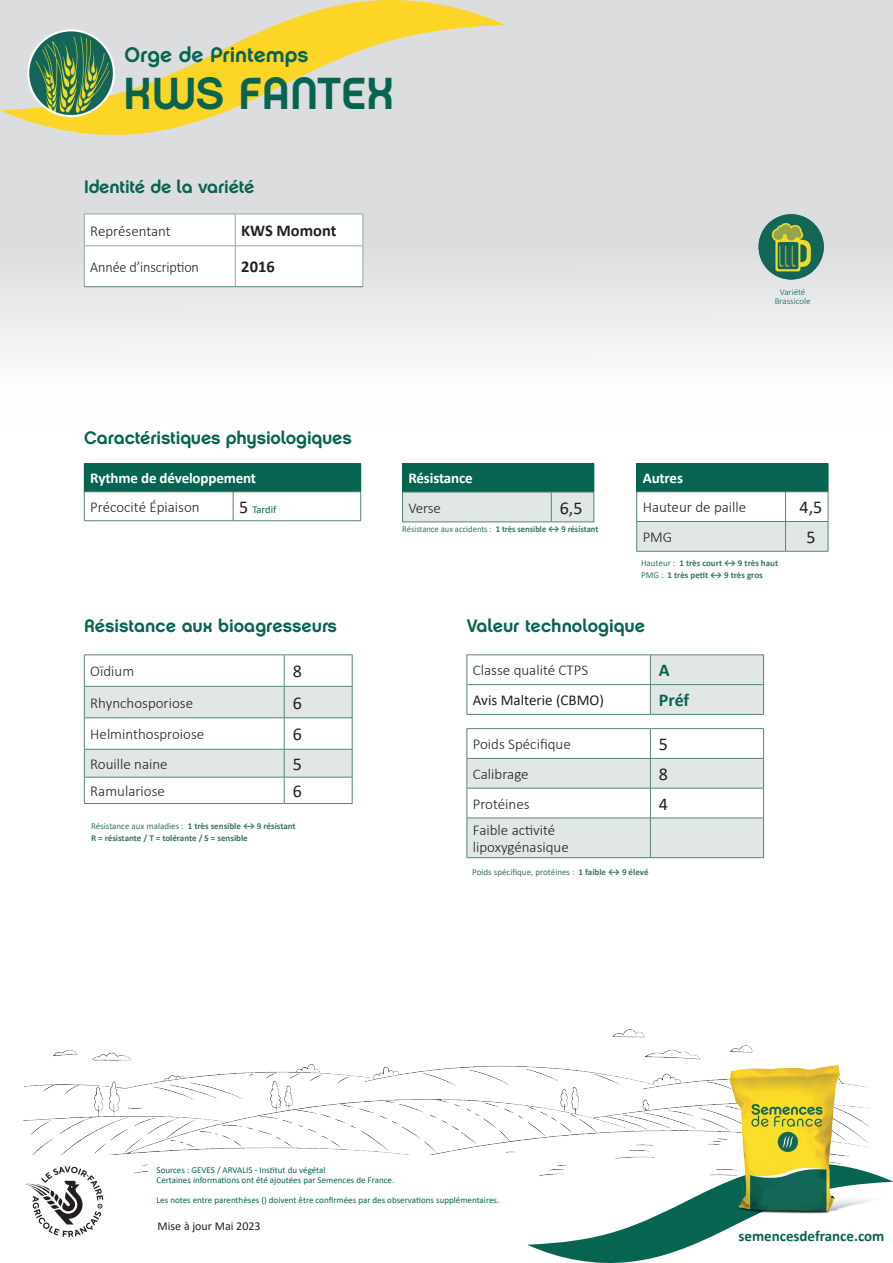
<style>
.page{position:relative;width:893px;height:1263px;background:#fff}
.page>*{position:absolute;margin:0;border:0;box-sizing:border-box;transform-origin:0 0}
.t1{font:45px "Chalet SF New York Nineteen Seventy";color:#076451}
.t2{font:21px "Chalet SF New York Nineteen Seventy";color:#076451}
.t3{font:18px "Chalet SF New York Nineteen Seventy";letter-spacing:-.01em;color:#076451}
.t4{font:18px "Calibri";color:#231f20}
.t5{font:700 18px "Calibri";color:#076451}
.t6{font:700 16.5px "Calibri";color:#231f20}
.t7{font:300 15px/16.5px "Calibri";color:#231f20}
.t8{font:700 15px "Calibri";letter-spacing:-.01em;color:#fff}
.t9{font:700 15px "Calibri";color:#076451}
.t10{font:15px "Calibri";color:#231f20}
.t11{font:300 15px "Calibri";color:#231f20;scale:.95 1}
.t12{font:12px "Calibri";color:#231f20}
.t13{font:10.5px "Calibri";color:#076451}
.t14{font:9px/10.8px "Calibri";color:#076451}
.t15{font:700 9px/12px "Calibri";color:#367363}
.t16{font:700 9px "Calibri";color:#367363;scale:.95 1}
.t17{font:9px "Calibri";color:#367363}
.t18{font:300 9px/9px "Calibri";color:#076451;text-align:center}
.s1{font-size:18px;color:#231f20}
.s2{font-weight:400}
.s3{font-weight:700}
</style>
<div class="page">
<div style="left:0;top:0;width:893px;height:426px;background:linear-gradient(to bottom,#d2d4d6,#f7f7f7)"></div>
<img style="left:23px;top:1029px;width:653px;height:145px">
<svg style="left:527px;top:1163px;width:172px;height:100px"></svg>
<img style="left:676px;top:1045px;width:217px;height:197px">
<svg style="left:0;top:0;width:505px;height:139px;background:#e6daa6"></svg>
<img style="left:27px;top:29px;width:89px;height:89px;border-radius:45px">
<div style="left:148px;top:1155px;width:370px;height:53px;background:#fff"></div>
<div style="left:21px;top:1155px;width:93px;height:93px;background:#fff"></div>
<svg style="left:25px;top:1166px;width:78px;height:71px"></svg>
<svg style="left:468px;top:656px;width:295px;height:201px"></svg>
<hr style="left:467px;top:684px;width:183px;height:1px;background:#568476">
<hr style="left:650px;top:684px;width:114px;height:1px;background:#568476">
<hr style="left:467px;top:714px;width:183px;height:1px;background:#568476">
<hr style="left:650px;top:714px;width:114px;height:1px;background:#568476">
<hr style="left:467px;top:728px;width:183px;height:1px;background:#568476">
<svg style="left:467px;top:729px;width:1px;height:29px"></svg>
<hr style="left:650px;top:728px;width:114px;height:1px;background:#568476">
<svg style="left:650px;top:729px;width:1px;height:29px"></svg>
<svg style="left:763px;top:729px;width:1px;height:29px"></svg>
<hr style="left:467px;top:758px;width:183px;height:1px;background:#568476">
<hr style="left:467px;top:758px;width:1px;height:30px;background:#568476">
<hr style="left:650px;top:758px;width:114px;height:1px;background:#568476">
<hr style="left:650px;top:758px;width:1px;height:30px;background:#568476">
<hr style="left:763px;top:758px;width:1px;height:30px;background:#568476">
<hr style="left:467px;top:788px;width:183px;height:1px;background:#568476">
<hr style="left:467px;top:788px;width:1px;height:30px;background:#568476">
<hr style="left:650px;top:788px;width:114px;height:1px;background:#568476">
<hr style="left:650px;top:788px;width:1px;height:30px;background:#568476">
<hr style="left:763px;top:788px;width:1px;height:30px;background:#568476">
<hr style="left:467px;top:818px;width:183px;height:1px;background:#568476">
<hr style="left:467px;top:818px;width:1px;height:39px;background:#568476">
<hr style="left:650px;top:818px;width:114px;height:1px;background:#568476">
<hr style="left:650px;top:818px;width:1px;height:39px;background:#568476">
<hr style="left:763px;top:818px;width:1px;height:39px;background:#568476">
<hr style="left:467px;top:857px;width:183px;height:1px;background:#568476">
<hr style="left:650px;top:857px;width:114px;height:1px;background:#568476">
<hr style="left:467px;top:655px;width:183px;height:1px;background:#568476">
<svg style="left:467px;top:655px;width:1px;height:59px"></svg>
<hr style="left:650px;top:655px;width:114px;height:1px;background:#568476">
<svg style="left:650px;top:655px;width:1px;height:59px"></svg>
<svg style="left:763px;top:655px;width:1px;height:59px"></svg>
<hr style="left:402px;top:463px;width:149px;height:1px;background:#076451">
<hr style="left:551px;top:463px;width:43px;height:1px;background:#076451">
<svg style="left:402px;top:464px;width:193px;height:58px;background:#74a59a"></svg>
<hr style="left:402px;top:492px;width:149px;height:1px;background:#568476">
<hr style="left:402px;top:492px;width:1px;height:30px;background:#568476">
<hr style="left:551px;top:492px;width:43px;height:1px;background:#568476">
<hr style="left:551px;top:492px;width:1px;height:30px;background:#568476">
<hr style="left:594px;top:492px;width:1px;height:30px;background:#568476">
<hr style="left:402px;top:522px;width:149px;height:1px;background:#568476">
<hr style="left:551px;top:522px;width:43px;height:1px;background:#568476">
<hr style="left:636px;top:463px;width:149px;height:1px;background:#076451">
<hr style="left:785px;top:463px;width:43px;height:1px;background:#076451">
<svg style="left:636px;top:464px;width:193px;height:87px"></svg>
<hr style="left:636px;top:551px;width:149px;height:1px;background:#568476">
<hr style="left:785px;top:551px;width:43px;height:1px;background:#568476">
<div style="left:84px;top:463px;width:277px;height:29px;background:#076451"></div>
<hr style="left:84px;top:491px;width:149px;height:1px;background:#568476">
<svg style="left:84px;top:491px;width:1px;height:29px"></svg>
<hr style="left:233px;top:491px;width:128px;height:1px;background:#568476">
<svg style="left:233px;top:492px;width:1px;height:28px"></svg>
<svg style="left:360px;top:491px;width:1px;height:29px"></svg>
<hr style="left:84px;top:520px;width:149px;height:1px;background:#568476">
<hr style="left:233px;top:520px;width:128px;height:1px;background:#568476">
<hr style="left:84px;top:803px;width:200px;height:1px;background:#568476">
<hr style="left:284px;top:803px;width:68px;height:1px;background:#568476">
<svg style="left:84px;top:655px;width:269px;height:148px"></svg>
<svg style="left:85px;top:215px;width:278px;height:71px"></svg>
<hr style="left:84px;top:214px;width:151px;height:1px;background:#92aaa2">
<hr style="left:84px;top:214px;width:1px;height:32px;background:#92aaa2">
<hr style="left:235px;top:214px;width:128px;height:1px;background:#92aaa2">
<hr style="left:235px;top:214px;width:1px;height:32px;background:#92aaa2">
<hr style="left:363px;top:214px;width:1px;height:32px;background:#92aaa2">
<hr style="left:84px;top:246px;width:151px;height:1px;background:#92aaa2">
<hr style="left:84px;top:246px;width:1px;height:40px;background:#92aaa2">
<hr style="left:235px;top:246px;width:128px;height:1px;background:#92aaa2">
<hr style="left:235px;top:246px;width:1px;height:40px;background:#92aaa2">
<hr style="left:363px;top:246px;width:1px;height:40px;background:#92aaa2">
<hr style="left:84px;top:286px;width:151px;height:1px;background:#568476">
<hr style="left:235px;top:286px;width:128px;height:1px;background:#568476">
<img style="left:757px;top:213px;width:68px;height:68px">
<h2 class="t2" style="left:124px;top:42px;width:186px">Orge de Printemps</h2>
<h1 class="t1" style="left:123px;top:66px;width:272px">KWS FANTEX</h1>
<p class="t3" style="left:84px;top:176px;width:172px">Identité de la variété</p>
<p class="t7" style="left:90px;top:222px;width:82px">Représentant</p>
<p class="t6" style="left:241px;top:219px;width:97px">KWS Momont</p>
<p class="t11" style="left:90px;top:258px;width:116px">Année d’inscription</p>
<p class="t6" style="left:241px;top:255px;width:35px">2016</p>
<p class="t3" style="left:84px;top:427px;width:269px">Caractéristiques physiologiques</p>
<p class="t8" style="left:90px;top:468px;width:167px">Rythme de développement</p>
<p class="t7" style="left:90px;top:498px;width:111px">Précocité Épiaison</p>
<p class="t13" style="left:239px;top:502px;width:39px"><span class="s1">5</span> Tardif</p>
<p class="t3" style="left:84px;top:615px;width:254px">Résistance aux bioagresseurs</p>
<p class="t7" style="left:90px;top:663px;width:45px">Oïdium</p>
<p class="t4" style="left:293px;top:659px;width:11px">8</p>
<p class="t7" style="left:90px;top:694px;width:104px">Rhynchosporiose</p>
<p class="t4" style="left:293px;top:690px;width:11px">6</p>
<p class="t7" style="left:90px;top:726px;width:116px">Helminthosproiose</p>
<p class="t4" style="left:293px;top:722px;width:11px">6</p>
<p class="t7" style="left:90px;top:755px;width:79px">Rouille naine</p>
<p class="t4" style="left:293px;top:751px;width:11px">5</p>
<p class="t7" style="left:90px;top:783px;width:76px">Ramulariose</p>
<p class="t4" style="left:293px;top:779px;width:11px">6</p>
<p class="t15" style="left:91px;top:820px;width:206px"><span class="s2">Résistance aux maladies :</span> 1 très sensible ↔ 9 résistant<br>R = résistante / T = tolérante / S = sensible</p>
<p class="t18" style="left:775px;top:287px;width:37px">Variété<br>Brassicole</p>
<p class="t8" style="left:408px;top:468px;width:66px">Résistance</p>
<p class="t7" style="left:408px;top:499px;width:34px">Verse</p>
<p class="t4" style="left:560px;top:495px;width:24px">6,5</p>
<p class="t16" style="left:402px;top:523px;width:208px"><span class="s2">Résistance aux accidents :</span> 1 très sensible ↔ 9 résistant</p>
<p class="t8" style="left:643px;top:468px;width:42px">Autres</p>
<p class="t7" style="left:643px;top:499px;width:105px">Hauteur de paille</p>
<p class="t4" style="left:800px;top:495px;width:24px">4,5</p>
<p class="t7" style="left:643px;top:529px;width:31px">PMG</p>
<p class="t4" style="left:806px;top:525px;width:11px">5</p>
<p class="t15" style="left:641px;top:557px;width:139px"><span class="s2">Hauteur :</span> 1 très court ↔ 9 très haut<br><span class="s2">PMG :</span> 1 très petit ↔ 9 très gros</p>
<p class="t3" style="left:467px;top:615px;width:180px">Valeur technologique</p>
<p class="t7" style="left:473px;top:662px;width:117px">Classe qualité CTPS</p>
<p class="t5" style="left:659px;top:658px;width:12px">A</p>
<p class="t10" style="left:473px;top:690px;width:133px">Avis Malterie (CBMO)</p>
<p class="t5" style="left:659px;top:687px;width:32px">Préf</p>
<p class="t7" style="left:473px;top:736px;width:99px">Poids Spécifique</p>
<p class="t4" style="left:659px;top:732px;width:11px">5</p>
<p class="t7" style="left:473px;top:765px;width:57px">Calibrage</p>
<p class="t4" style="left:659px;top:761px;width:11px">8</p>
<p class="t7" style="left:473px;top:795px;width:58px">Protéines</p>
<p class="t4" style="left:659px;top:791px;width:11px">4</p>
<p class="t7" style="left:473px;top:822px;width:97px">Faible activité lipoxygénasique</p>
<p class="t17" style="left:472px;top:866px;width:178px">Poids spécifique, protéines : <span class="s3">1 faible ↔ 9 élevé</span></p>
<p class="t14" style="left:157px;top:1164px;width:239px">Sources : GEVES / ARVALIS - Institut du végétal<br>Certaines informations ont été ajoutées par Semences de France.</p>
<p class="t14" style="left:157px;top:1194px;width:344px">Les notes entre parenthèses () doivent être confirmées par des observations supplémentaires.</p>
<p class="t12" style="left:158px;top:1218px;width:105px">Mise à jour Mai 2023</p>
<p class="t9" style="left:738px;top:1226px;width:147px">semencesdefrance.com</p>
</div>
